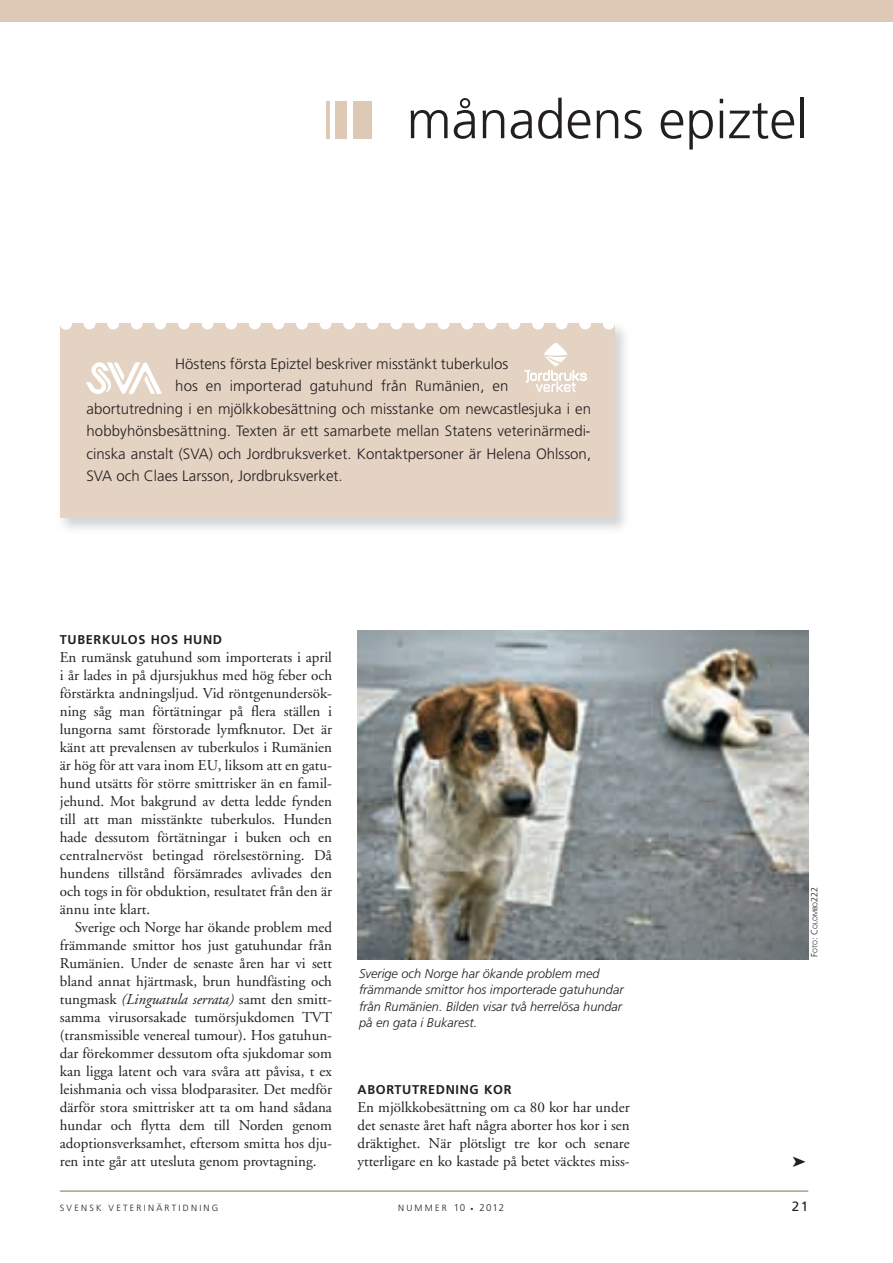
<style>
.page{position:relative;width:893px;height:1263px;background:#fff}
.page>*{position:absolute;margin:0;border:0;box-sizing:border-box;transform-origin:0 0}
.t1{font:300 54px "Frutiger";color:#231f20}
.t2{font:15px/18px "Adobe Garamond";color:#231f20;text-align:justify}
.t3{font:300 15px "Frutiger";color:#231f20}
.t4{font:13.5px "Frutiger";color:#231f20}
.t5{font:italic 300 12.75px/16.5px "Frutiger";color:#231f20}
.t6{font:700 12.75px "Frutiger";letter-spacing:.05em;color:#231f20}
.t7{font:300 9px "Frutiger";letter-spacing:.25em;color:#231f20}
.t8{font:300 6.75px "Frutiger";color:#231f20}
.s1{color:#ddc9b6}
.s2{font-style:italic}
.s3{font-size:9px}
.s4{font-size:9.75px}
.s5{font-size:6px}
</style>
<div class="page">
<div style="left:60px;top:323px;width:555px;height:195px;background:#e4d2c2"></div>
<svg style="left:60px;top:323px;width:531px;height:7px"></svg>
<svg style="left:603px;top:323px;width:12px;height:7px"></svg>
<div style="left:0;top:0;width:893px;height:22px;background:#ddc9b6"></div>
<hr style="left:60px;top:1191px;width:748px;height:1px;background:#82704a">
<img style="left:86px;top:362px;width:76px;height:32px">
<svg style="left:525px;top:343px;width:62px;height:49px"></svg>
<img style="left:358px;top:630px;width:450px;height:330px">
<h1 class="t1" style="left:324px;top:98px;width:486px"><span class="s1">❘❙❚</span> månadens epiztel</h1>
<p class="t3" style="left:175px;top:357px;width:335px">Höstens första Epiztel beskriver misstänkt tuberkulos</p>
<p class="t3" style="left:175px;top:380px;width:335px">hos en importerad gatuhund från Rumänien, en</p>
<p class="t3" style="left:86px;top:402px;width:506px">abortutredning i en mjölkkobesättning och misstanke om newcastlesjuka i en</p>
<p class="t3" style="left:86px;top:425px;width:505px">hobbyhönsbesättning. Texten är ett samarbete mellan Statens veterinärmedi-</p>
<p class="t3" style="left:86px;top:447px;width:506px">cinska anstalt (SVA) och Jordbruksverket. Kontaktpersoner är Helena Ohlsson,</p>
<p class="t3" style="left:86px;top:470px;width:258px">SVA och Claes Larsson, Jordbruksverket.</p>
<p class="t6" style="left:60px;top:635px;width:164px">TUBERKULOS HOS HUND</p>
<p class="t2" style="left:60px;top:650px;width:274px">En rumänsk gatuhund som importerats i april i år lades in på djursjukhus med hög feber och förstärkta andningsljud. Vid röntgenundersök&shy;ning såg man förtätningar på flera ställen i lungorna samt förstorade lymfknutor. Det är känt att prevalensen av tuberkulos i Rumänien är hög för att vara inom EU, liksom att en gatu&shy;hund utsätts för större smittrisker än en famil&shy;jehund. Mot bakgrund av detta ledde fynden till att man misstänkte tuberkulos. Hunden hade dessutom förtätningar i buken och en centralnervöst betingad rörelsestörning. Då hundens tillstånd försämrades avlivades den och togs in för obduktion, resultatet från den är ännu inte klart.</p>
<p class="t2" style="left:60px;top:920px;width:274px;text-indent:15px">Sverige och Norge har ökande problem med främmande smittor hos just gatuhundar från Rumänien. Under de senaste åren har vi sett bland annat hjärtmask, brun hundfästing och tungmask <span class="s2">(Linguatula serrata)</span> samt den smitt&shy;samma virusorsakade tumörsjukdomen TVT (transmissible venereal tumour). Hos gatuhun&shy;dar förekommer dessutom ofta sjukdomar som kan ligga latent och vara svåra att påvisa, t ex leishmania och vissa blodparasiter. Det medför därför stora smittrisker att ta om hand sådana hundar och flytta dem till Norden genom adoptionsverksamhet, eftersom smitta hos dju&shy;ren inte går att utesluta genom provtagning.</p>
<p class="t5" style="left:359px;top:966px;width:266px">Sverige och Norge har ökande problem med främmande smittor hos importerade gatuhundar från Rumänien. Bilden visar två herrelösa hundar på en gata i Bukarest.</p>
<p class="t6" style="left:358px;top:1085px;width:155px">ABORTUTREDNING KOR</p>
<p class="t2" style="left:358px;top:1100px;width:274px">En mjölkkobesättning om ca 80 kor har under det senaste året haft några aborter hos kor i sen dräktighet. När plötsligt tre kor och senare ytterligare en ko kastade på betet väcktes miss-</p>
<p class="t8" style="left:812px;top:957px;width:72px;rotate:-90deg"><span class="s3">F</span>OTO<span class="s3">: C</span>OLOMBO<span class="s3">222</span></p>
<p class="t7" style="left:60px;top:1204px;width:160px">SVENSK VETERINÄRTIDNING</p>
<p class="t7" style="left:398px;top:1204px;width:108px">NUMMER <span class="s4">10</span> <span class="s5">•</span> <span class="s4">2012</span></p>
<p class="t4" style="left:792px;top:1201px;width:18px">21</p>
</div>
